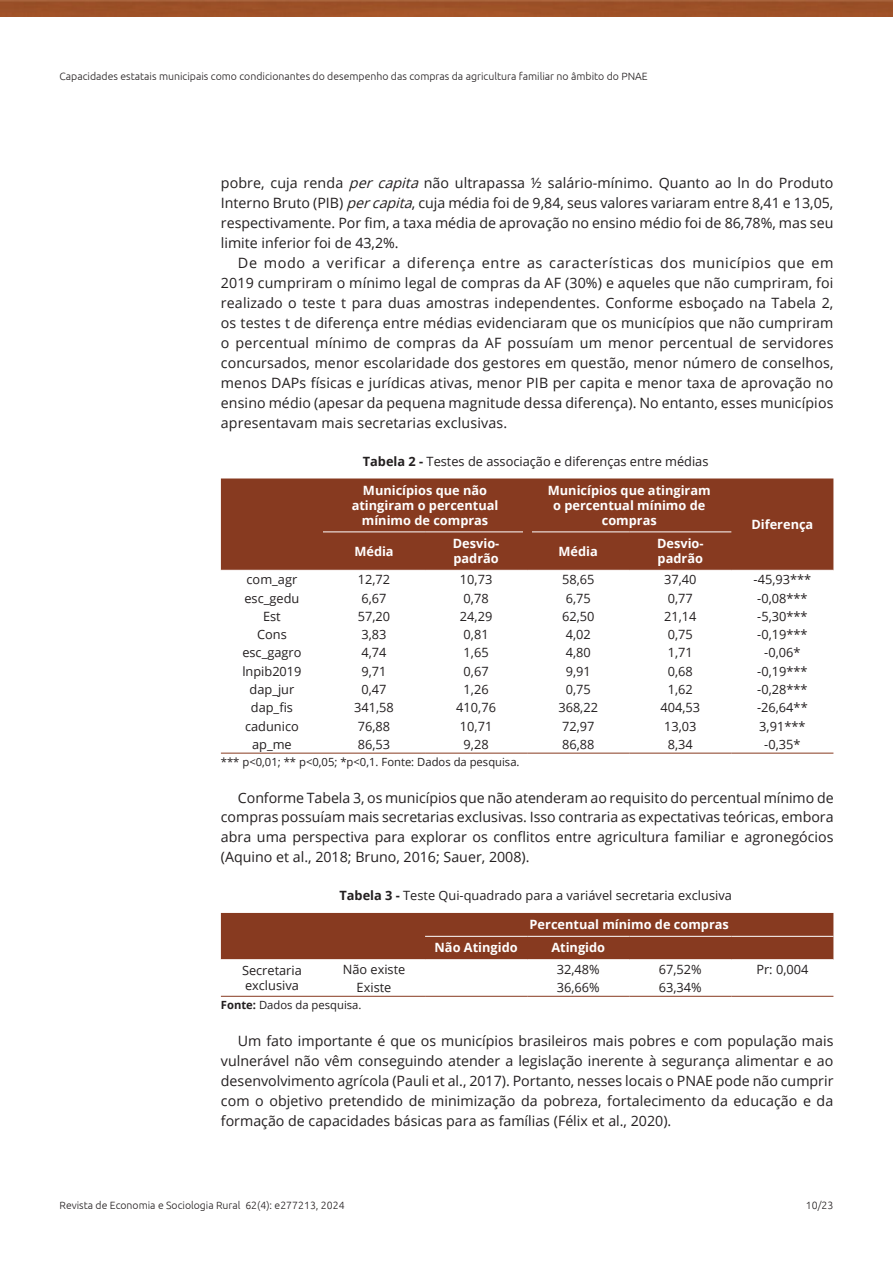
<style>
.page{position:relative;width:893px;height:1263px;background:#fff}
.page>*{position:absolute;margin:0;border:0;box-sizing:border-box;transform-origin:0 0}
.Paragraph{font:14.25px/20px "Open Sans";color:#231f20;text-align:justify}
.TableBody{font:12.75px/15px "Open Sans";color:#231f20}
.TableHead{font:700 12.75px/15px "Open Sans";color:#fff;text-align:center}
.TableTitle{font:12.75px "Open Sans";color:#231f20}
.TableFootnote{font:11.25px "Open Sans";color:#231f20}
.t1{font:300 10.5px "Ubuntu";color:#231f20}
.s1{font-style:italic}
.s2{font-weight:700}
</style>
<div class="page">
<img style="left:0;top:0;width:893px;height:17px">
<div style="left:221px;top:478px;width:612px;height:92px;background:#873a20"></div>
<hr style="left:323px;top:531px;width:102px;height:1px;background:#fff">
<hr style="left:425px;top:531px;width:102px;height:1px;background:#fff">
<hr style="left:527px;top:531px;width:102px;height:1px;background:#fff">
<hr style="left:629px;top:531px;width:102px;height:1px;background:#fff">
<hr style="left:221px;top:753px;width:102px;height:1px;background:#873a20">
<hr style="left:323px;top:753px;width:102px;height:1px;background:#873a20">
<hr style="left:425px;top:753px;width:102px;height:1px;background:#873a20">
<hr style="left:527px;top:753px;width:102px;height:1px;background:#873a20">
<hr style="left:629px;top:753px;width:102px;height:1px;background:#873a20">
<hr style="left:731px;top:753px;width:102px;height:1px;background:#873a20">
<div style="left:221px;top:913px;width:612px;height:46px;background:#873a20"></div>
<hr style="left:425px;top:936px;width:102px;height:1px;background:#fff">
<hr style="left:527px;top:936px;width:102px;height:1px;background:#fff">
<hr style="left:629px;top:936px;width:102px;height:1px;background:#fff">
<hr style="left:731px;top:936px;width:102px;height:1px;background:#fff">
<hr style="left:323px;top:996px;width:102px;height:1px;background:#873a20">
<hr style="left:425px;top:996px;width:102px;height:1px;background:#873a20">
<hr style="left:527px;top:996px;width:102px;height:1px;background:#873a20">
<hr style="left:629px;top:996px;width:102px;height:1px;background:#873a20">
<hr style="left:731px;top:996px;width:102px;height:1px;background:#873a20">
<hr style="left:221px;top:996px;width:102px;height:1px;background:#873a20">
<div style="left:523px;top:526px;width:8px;height:9px;background:#873a20"></div>
<p class="t1" style="left:60px;top:70px;width:590px">Capacidades estatais municipais como condicionantes do desempenho das compras da agricultura familiar no âmbito do PNAE</p>
<p class="Paragraph" style="left:221px;top:173px;width:614px">pobre, cuja renda <span class="s1">percapita</span>não ultrapassa ½ salário-mínimo. Quanto ao ln do Produto Interno Bruto (PIB) <span class="s1">percapita</span>, cuja média foi de 9,84, seus valores variaram entre 8,41 e 13,05, respectivamente. Por fim, a taxa média de aprovação no ensino médio foi de 86,78%, mas seu limite inferior foi de 43,2%.</p>
<p class="Paragraph" style="left:221px;top:253px;width:614px;text-indent:17px">De modo a verificar a diferença entre as características dos municípios que em 2019 cumpriram o mínimo legal de compras da AF (30%) e aqueles que não cumpriram, foi realizado o teste t para duas amostras independentes. Conforme esboçado na Tabela 2, os testes t de diferença entre médias evidenciaram que os municípios que não cumpriram o percentual mínimo de compras da AF possuíam um menor percentual de servidores concursados, menor escolaridade dos gestores em questão, menor número de conselhos, menos DAPs físicas e jurídicas ativas, menor PIB per capita e menor taxa de aprovação no ensino médio (apesar da pequena magnitude dessa diferença). No entanto, esses municípios apresentavam mais secretarias exclusivas.</p>
<p class="TableTitle" style="left:363px;top:452px;width:347px"><span class="s2">Tabela 2 -</span> Testes de associação e diferenças entre médias</p>
<p class="TableHead" style="left:352px;top:482px;width:148px">Municípios que não atingiram o percentual mínimo de compras</p>
<p class="TableHead" style="left:548px;top:482px;width:164px">Municípios que atingiram o percentual mínimo de compras</p>
<p class="TableHead" style="left:751px;top:516px;width:63px">Diferença</p>
<p class="TableHead" style="left:354px;top:543px;width:41px">Média</p>
<p class="TableHead" style="left:453px;top:536px;width:48px;text-align:left">Desvio&shy;padrão</p>
<p class="TableHead" style="left:559px;top:543px;width:41px">Média</p>
<p class="TableHead" style="left:657px;top:536px;width:48px;text-align:left">Desvio&shy;padrão</p>
<p class="TableBody" style="left:247px;top:572px;width:52px">com_agr</p>
<p class="TableBody" style="left:358px;top:572px;width:34px">12,72</p>
<p class="TableBody" style="left:460px;top:572px;width:34px">10,73</p>
<p class="TableBody" style="left:562px;top:572px;width:34px">58,65</p>
<p class="TableBody" style="left:664px;top:572px;width:34px">37,40</p>
<p class="TableBody" style="left:754px;top:572px;width:59px">-45,93***</p>
<p class="TableBody" style="left:244px;top:590px;width:56px">esc_gedu</p>
<p class="TableBody" style="left:361px;top:590px;width:27px">6,67</p>
<p class="TableBody" style="left:464px;top:590px;width:27px">0,78</p>
<p class="TableBody" style="left:566px;top:590px;width:27px">6,75</p>
<p class="TableBody" style="left:668px;top:590px;width:27px">0,77</p>
<p class="TableBody" style="left:757px;top:590px;width:52px">-0,08***</p>
<p class="TableBody" style="left:263px;top:608px;width:19px">Est</p>
<p class="TableBody" style="left:358px;top:608px;width:34px">57,20</p>
<p class="TableBody" style="left:460px;top:608px;width:34px">24,29</p>
<p class="TableBody" style="left:562px;top:608px;width:34px">62,50</p>
<p class="TableBody" style="left:664px;top:608px;width:34px">21,14</p>
<p class="TableBody" style="left:757px;top:608px;width:52px">-5,30***</p>
<p class="TableBody" style="left:257px;top:627px;width:31px">Cons</p>
<p class="TableBody" style="left:361px;top:627px;width:27px">3,83</p>
<p class="TableBody" style="left:464px;top:627px;width:27px">0,81</p>
<p class="TableBody" style="left:566px;top:627px;width:27px">4,02</p>
<p class="TableBody" style="left:668px;top:627px;width:27px">0,75</p>
<p class="TableBody" style="left:757px;top:627px;width:52px">-0,19***</p>
<p class="TableBody" style="left:242px;top:645px;width:61px">esc_gagro</p>
<p class="TableBody" style="left:361px;top:645px;width:27px">4,74</p>
<p class="TableBody" style="left:464px;top:645px;width:27px">1,65</p>
<p class="TableBody" style="left:566px;top:645px;width:27px">4,80</p>
<p class="TableBody" style="left:668px;top:645px;width:27px">1,71</p>
<p class="TableBody" style="left:764px;top:645px;width:38px">-0,06*</p>
<p class="TableBody" style="left:242px;top:663px;width:61px">lnpib2019</p>
<p class="TableBody" style="left:361px;top:663px;width:27px">9,71</p>
<p class="TableBody" style="left:464px;top:663px;width:27px">0,67</p>
<p class="TableBody" style="left:566px;top:663px;width:27px">9,91</p>
<p class="TableBody" style="left:668px;top:663px;width:27px">0,68</p>
<p class="TableBody" style="left:757px;top:663px;width:52px">-0,19***</p>
<p class="TableBody" style="left:250px;top:681px;width:46px">dap_jur</p>
<p class="TableBody" style="left:361px;top:681px;width:27px">0,47</p>
<p class="TableBody" style="left:464px;top:681px;width:27px">1,26</p>
<p class="TableBody" style="left:566px;top:681px;width:27px">0,75</p>
<p class="TableBody" style="left:668px;top:681px;width:27px">1,62</p>
<p class="TableBody" style="left:757px;top:681px;width:52px">-0,28***</p>
<p class="TableBody" style="left:251px;top:700px;width:44px">dap_fis</p>
<p class="TableBody" style="left:354px;top:700px;width:41px">341,58</p>
<p class="TableBody" style="left:456px;top:700px;width:41px">410,76</p>
<p class="TableBody" style="left:558px;top:700px;width:41px">368,22</p>
<p class="TableBody" style="left:660px;top:700px;width:41px">404,53</p>
<p class="TableBody" style="left:757px;top:700px;width:52px">-26,64**</p>
<p class="TableBody" style="left:245px;top:718px;width:55px">cadunico</p>
<p class="TableBody" style="left:358px;top:718px;width:34px">76,88</p>
<p class="TableBody" style="left:460px;top:718px;width:34px">10,71</p>
<p class="TableBody" style="left:562px;top:718px;width:34px">72,97</p>
<p class="TableBody" style="left:664px;top:718px;width:34px">13,03</p>
<p class="TableBody" style="left:759px;top:718px;width:48px">3,91***</p>
<p class="TableBody" style="left:252px;top:736px;width:41px">ap_me</p>
<p class="TableBody" style="left:358px;top:736px;width:34px">86,53</p>
<p class="TableBody" style="left:464px;top:736px;width:27px">9,28</p>
<p class="TableBody" style="left:562px;top:736px;width:34px">86,88</p>
<p class="TableBody" style="left:668px;top:736px;width:27px">8,34</p>
<p class="TableBody" style="left:764px;top:736px;width:38px">-0,35*</p>
<p class="TableFootnote" style="left:221px;top:754px;width:300px">*** p&lt;0,01; ** p&lt;0,05; *p&lt;0,1. Fonte: Dados da pesquisa.</p>
<p class="Paragraph" style="left:221px;top:787px;width:614px;text-indent:17px">Conforme Tabela 3, os municípios que não atenderam ao requisito do percentual mínimo de compras possuíam mais secretarias exclusivas. Isso contraria as expectativas teóricas, embora abra uma perspectiva para explorar os conflitos entre agricultura familiar e agronegócios (Aquino et al., 2018; Bruno, 2016; Sauer, 2008).</p>
<p class="TableTitle" style="left:339px;top:887px;width:394px"><span class="s2">Tabela 3 -</span> Teste Qui-quadrado para a variável secretaria exclusiva</p>
<p class="TableHead" style="left:530px;top:917px;width:201px">Percentual mínimo de compras</p>
<p class="TableHead" style="left:435px;top:940px;width:85px">Não Atingido</p>
<p class="TableHead" style="left:551px;top:940px;width:55px">Atingido</p>
<p class="TableBody" style="left:242px;top:963px;width:61px">Secretaria exclusiva</p>
<p class="TableBody" style="left:343px;top:961px;width:64px">Não existe</p>
<p class="TableBody" style="left:557px;top:961px;width:44px">32,48%</p>
<p class="TableBody" style="left:659px;top:961px;width:44px">67,52%</p>
<p class="TableBody" style="left:756px;top:961px;width:54px">Pr: 0,004</p>
<p class="TableBody" style="left:357px;top:979px;width:36px">Existe</p>
<p class="TableBody" style="left:557px;top:979px;width:44px">36,66%</p>
<p class="TableBody" style="left:659px;top:979px;width:44px">63,34%</p>
<p class="TableFootnote" style="left:221px;top:997px;width:142px"><span class="s2">Fonte:</span> Dados da pesquisa.</p>
<p class="Paragraph" style="left:221px;top:1030px;width:614px;text-indent:17px">Um fato importante é que os municípios brasileiros mais pobres e com população mais vulnerável não vêm conseguindo atender a legislação inerente à segurança alimentar e ao desenvolvimento agrícola (Pauli et al., 2017). Portanto, nesses locais o PNAE pode não cumprir com o objetivo pretendido de minimização da pobreza, fortalecimento da educação e da formação de capacidades básicas para as famílias (Félix et al., 2020).</p>
<p class="t1" style="left:60px;top:1198px;width:287px">Revista de Economia e Sociologia Rural 62(4): e277213, 2024</p>
<p class="t1" style="left:806px;top:1198px;width:29px">10/23</p>
</div>
